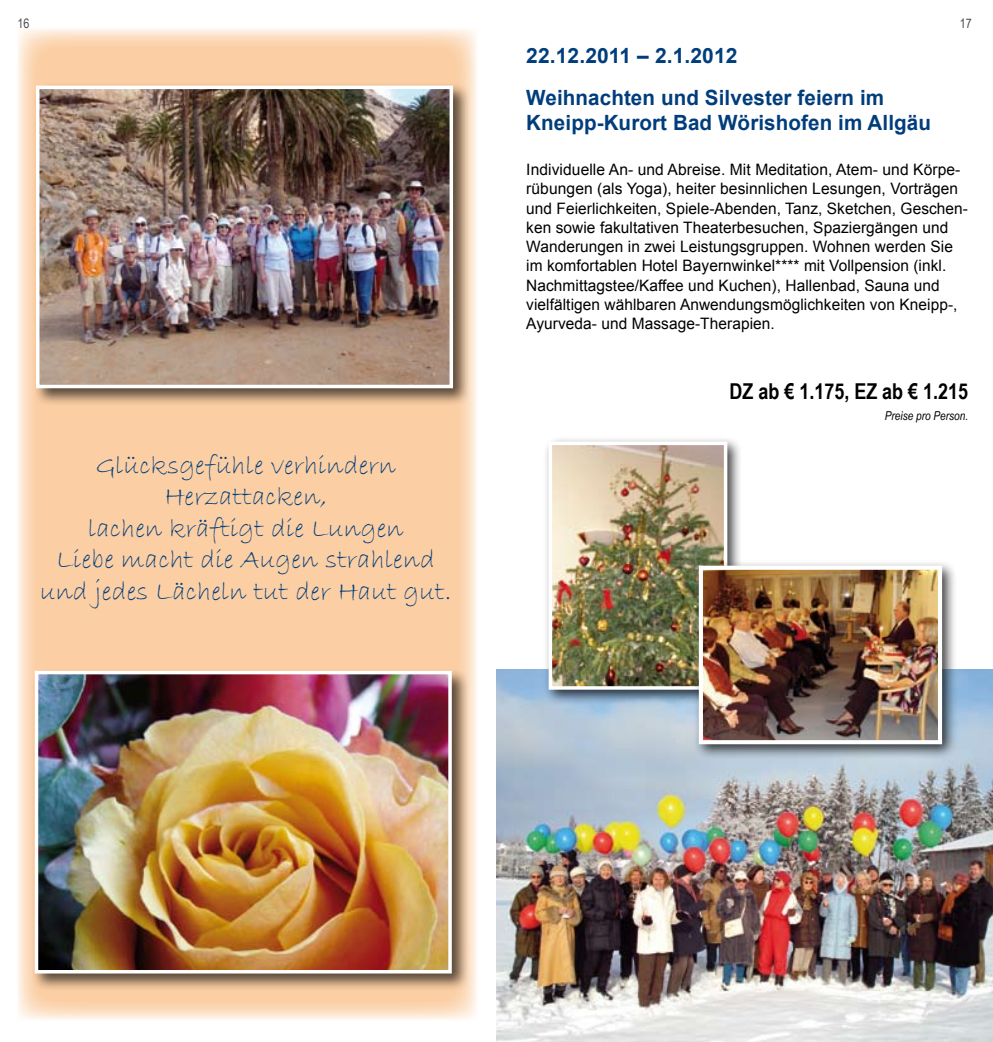
<style>
.page{position:relative;width:993px;height:1042px;background:#fff}
.page>*{position:absolute;margin:0;border:0;box-sizing:border-box;transform-origin:0 0}
.t1{font:27.12px/31.5px "Bradley Hand ITC";letter-spacing:.005em;color:#003d7c;text-align:center}
.t2{font:700 21.88px "Arial Narrow";color:#000}
.t3{font:700 21px/42px "Arial";letter-spacing:.005em;color:#003d7c}
.t4{font:15.75px/19.2px "Arial";letter-spacing:.005em;color:#000}
.t5{font:13.12px "Arial Narrow";color:#4b4b4d}
.t6{font:italic 12.25px "Arial Narrow";color:#000}
</style>
<div class="page">
<svg style="left:17px;top:28px;width:460px;height:992px;background:#fbd3ad"></svg>
<img style="left:496px;top:670px;width:496px;height:372px">
<div style="left:31px;top:667px;width:438px;height:324px;background:#000;opacity:.65"></div>
<img style="left:40px;top:676px;width:406px;height:292px">
<div style="left:35px;top:671px;width:416px;height:302px;border:4px solid #fff"></div>
<div style="left:542px;top:435px;width:200px;height:269px;background:#000;opacity:.75"></div>
<img style="left:553px;top:446px;width:169px;height:239px">
<div style="left:548px;top:441px;width:179px;height:249px;border:4px solid #fff"></div>
<div style="left:692px;top:559px;width:264px;height:200px;background:#000;opacity:.75"></div>
<img style="left:703px;top:571px;width:233px;height:168px">
<div style="left:698px;top:566px;width:243px;height:178px;border:4px solid #fff"></div>
<div style="left:32px;top:82px;width:438px;height:324px;background:#000;opacity:.65"></div>
<img style="left:41px;top:91px;width:407px;height:292px">
<div style="left:36px;top:86px;width:417px;height:302px;border:4px solid #fff"></div>
<p class="t5" style="left:17px;top:14px;width:13px">16</p>
<p class="t5" style="left:959px;top:14px;width:13px">17</p>
<h3 class="t3" style="left:526px;top:35px;width:359px">22.12.2011 – 2.1.2012<br>Weihnachten und Silvester feiern im</h3>
<h3 class="t3" style="left:526px;top:102px;width:406px">Kneipp-Kurort Bad Wörishofen im Allgäu</h3>
<p class="t4" style="left:526px;top:160px;width:443px">Individuelle An- und Abreise. Mit Meditation, Atem- und Körpe&shy;rübungen (als Yoga), heiter besinnlichen Lesungen, Vorträgen und Feierlichkeiten, Spiele-Abenden, Tanz, Sketchen, Geschen&shy;ken sowie fakultativen Theaterbesuchen, Spaziergängen und Wanderungen in zwei Leistungsgruppen. Wohnen werden Sie im komfortablen Hotel Bayernwinkel**** mit Vollpension (inkl.<br>Nachmittagstee/Kaffee und Kuchen), Hallenbad, Sauna und vielfältigen wählbaren Anwendungsmöglichkeiten von Kneipp-, Ayurveda- und Massage-Therapien.</p>
<h1 class="t1" style="left:40px;top:450px;width:413px">Glücksgefühle verhindern<br>Herzattacken,<br>lachen kräftigt die Lungen<br>Liebe macht die Augen strahlend und jedes Lächeln tut der Haut gut.</h1>
<h2 class="t2" style="left:729px;top:375px;width:240px">DZ ab € 1.175, EZ ab € 1.215</h2>
<p class="t6" style="left:884px;top:407px;width:85px">Preise pro Person.</p>
</div>
